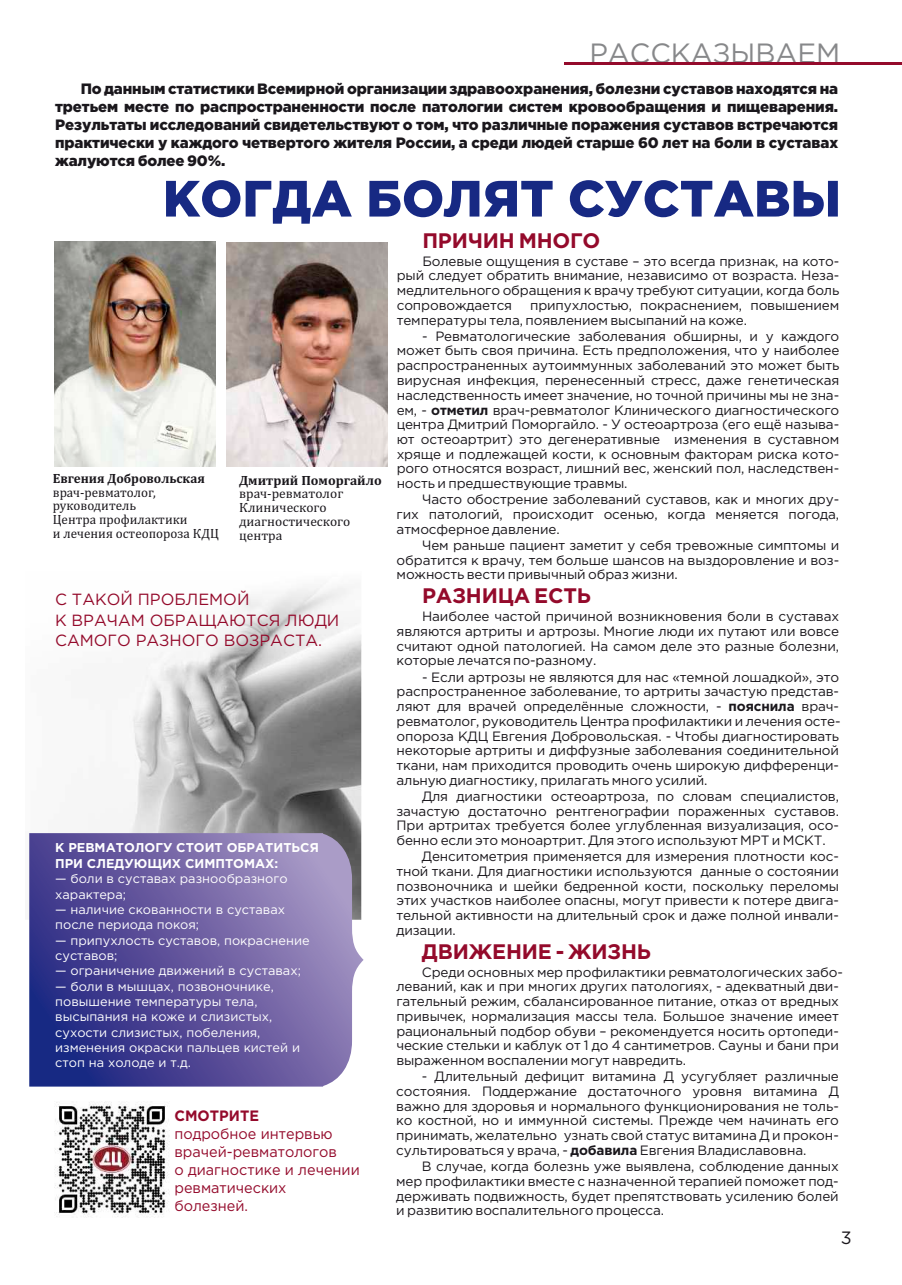
<style>
.page{position:relative;width:902px;height:1285px;background:#fff}
.page>*{position:absolute;margin:0;border:0;box-sizing:border-box;transform-origin:0 0}
.t1{font:900 51px "Gotham Pro";color:#172983}
.t2{font:27.75px "Gotham Pro";color:#87888a}
.t3{font:700 21px "Gotham Pro";letter-spacing:-.01em;color:#940a2b}
.t4{font:17.85px "Gotham Pro";color:#1a171c}
.t5{font:16.2px/20.7px "Gotham Pro";color:#940a2b}
.t6{font:900 15px/18px "Gotham Pro";letter-spacing:-.01em;color:#1a171c;text-align:justify}
.t7{font:15px/18px "Gotham Pro";color:#940a2b;scale:.96 1}
.t8{font:700 15px "Gotham Pro";color:#940a2b;scale:.96 1}
.t9{font:13.5px/14.7px "Gotham Pro";letter-spacing:-.01em;color:#1a171c;text-align:justify}
.t10{font:13.5px/13.6px "Cambria";color:#1a171c}
.t11{font:700 13.5px "Cambria";color:#1a171c}
.t12{font:12.75px/15.3px "Gotham Pro";color:#fff}
.t13{font:700 12.75px/15.6px "Gotham Pro";color:#fff}
.s1{font-weight:700}
</style>
<div class="page">
<img style="left:129px;top:585px;width:232px;height:248px">
<svg style="left:29px;top:833px;width:334px;height:253px;background:#675ea0"></svg>
<hr style="left:564px;top:63px;width:337px;height:2px;background:#940a2b">
<img style="left:55px;top:241px;width:160px;height:225px">
<img style="left:54px;top:1101px;width:115px;height:114px">
<img style="left:227px;top:242px;width:160px;height:225px">
<h2 class="t2" style="left:589px;top:42px;width:252px">РАССКАЗЫВАЕМ</h2>
<p class="t6" style="left:55px;top:81px;width:784px;text-indent:26px">По данным статистики Всемирной организации здравоохранения, болезни суставов находятся на третьем месте по распространенности после патологии систем кровообращения и пищеварения.<br>Результаты исследований свидетельствуют о том, что различные поражения суставов встречаются практически у каждого четвертого жителя России, а среди людей старше 60 лет на боли в суставах жалуются более 90%.</p>
<h1 class="t1" style="left:163px;top:179px;width:679px">КОГДА БОЛЯТ СУСТАВЫ</h1>
<p class="t11" style="left:53px;top:472px;width:153px">Евгения Добровольская</p>
<p class="t10" style="left:53px;top:486px;width:167px">врач-ревматолог, руководитель<br>Центра профилактики<br>и лечения остеопороза КДЦ</p>
<p class="t11" style="left:239px;top:474px;width:144px">Дмитрий Поморгайло</p>
<p class="t10" style="left:239px;top:487px;width:113px">врач-ревматолог<br>Клинического диагностического центра</p>
<p class="t5" style="left:55px;top:590px;width:286px">С ТАКОЙ ПРОБЛЕМОЙ<br>К ВРАЧАМ ОБРАЩАЮТСЯ ЛЮДИ<br>САМОГО РАЗНОГО ВОЗРАСТА.</p>
<p class="t13" style="left:55px;top:840px;width:265px">К РЕВМАТОЛОГУ СТОИТ ОБРАТИТЬСЯ<br>ПРИ СЛЕДУЮЩИХ СИМПТОМАХ:</p>
<p class="t12" style="left:55px;top:871px;width:234px">— боли в суставах разнообразного характера;</p>
<p class="t12" style="left:55px;top:902px;width:231px">— наличие скованности в суставах после периода покоя;</p>
<p class="t12" style="left:55px;top:933px;width:256px">— припухлость суставов, покраснение суставов;</p>
<p class="t12" style="left:55px;top:963px;width:247px">— ограничение движений в суставах;</p>
<p class="t12" style="left:55px;top:979px;width:246px">— боли в мышцах, позвоночнике, повышение температуры тела, высыпания на коже и слизистых, сухости слизистых, побеления, изменения окраски пальцев кистей и стоп на холоде и т.д.</p>
<p class="t8" style="left:174px;top:1109px;width:90px">СМОТРИТЕ</p>
<p class="t7" style="left:174px;top:1125px;width:194px">подробное интервью врачей-ревматологов<br>о диагностике и лечении ревматических болезней.</p>
<h3 class="t3" style="left:422px;top:232px;width:179px">ПРИЧИН МНОГО</h3>
<p class="t9" style="left:397px;top:254px;width:444px;text-indent:26px">Болевые ощущения в суставе – это всегда признак, на кото&shy;рый следует обратить внимание, независимо от возраста. Неза&shy;медлительного обращения к врачу требуют ситуации, когда боль сопровождается</p>
<p class="t9" style="left:397px;top:298px;width:444px;text-indent:133px">припухлостью, покраснением, повышением температуры тела, появлением высыпаний на коже.</p>
<p class="t9" style="left:396px;top:329px;width:444px;text-indent:26px">- Ревматологические заболевания обширны, и у каждого может быть своя причина. Есть предположения, что у наиболее распространенных аутоиммунных заболеваний это может быть вирусная инфекция, перенесенный стресс, даже генетическая наследственность имеет значение, но точной причины мы не зна&shy;ем, - <span class="s1">отметил</span> врач-ревматолог Клинического диагностического центра Дмитрий Поморгайло. - У остеоартроза (его ещё называ&shy;ют остеоартрит) это дегенеративные изменения в суставном хряще и подлежащей кости, к основным факторам риска кото&shy;рого относятся возраст, лишний вес, женский пол, наследствен&shy;ность и предшествующие травмы.</p>
<p class="t9" style="left:396px;top:493px;width:444px;text-indent:26px">Часто обострение заболеваний суставов, как и многих дру&shy;гих патологий, происходит осенью, когда меняется погода, атмосферное давление.</p>
<p class="t9" style="left:396px;top:538px;width:444px;text-indent:26px">Чем раньше пациент заметит у себя тревожные симптомы и обратится к врачу, тем больше шансов на выздоровление и воз&shy;можность вести привычный образ жизни.</p>
<h3 class="t3" style="left:422px;top:588px;width:170px">РАЗНИЦА ЕСТЬ</h3>
<p class="t9" style="left:396px;top:610px;width:444px;text-indent:26px">Наиболее частой причиной возникновения боли в суставах являются артриты и артрозы. Многие люди их путают или вовсе считают одной патологией. На самом деле это разные болезни, которые лечатся по-разному.</p>
<p class="t9" style="left:396px;top:670px;width:445px;text-indent:26px">- Если артрозы не являются для нас «темной лошадкой», это распространенное заболевание, то артриты зачастую представ&shy;ляют для врачей определённые сложности, - <span class="s1">пояснила</span> врач&shy;ревматолог, руководитель Центра профилактики и лечения осте&shy;опороза КДЦ Евгения Добровольская. - Чтобы диагностировать некоторые артриты и диффузные заболевания соединительной ткани, нам приходится проводить очень широкую дифференци&shy;альную диагностику, прилагать много усилий.</p>
<p class="t9" style="left:396px;top:789px;width:444px;text-indent:26px">Для диагностики остеоартроза, по словам специалистов, зачастую достаточно рентгенографии пораженных суставов.<br>При артритах требуется более углубленная визуализация, осо&shy;бенно если это моноартрит. Для этого используют МРТ и МСКТ.</p>
<p class="t9" style="left:396px;top:850px;width:444px;text-indent:26px">Денситометрия применяется для измерения плотности кос&shy;тной ткани. Для диагностики используются данные о состоянии позвоночника и шейки бедренной кости, поскольку переломы этих участков наиболее опасны, могут привести к потере двига&shy;тельной активности на длительный срок и даже полной инвали&shy;дизации.</p>
<h3 class="t3" style="left:422px;top:943px;width:230px">ДВИЖЕНИЕ - ЖИЗНЬ</h3>
<p class="t9" style="left:396px;top:965px;width:448px;text-align:left;text-indent:26px">Среди основных мер профилактики ревматологических забо&shy;леваний, как и при многих других патологиях, - адекватный дви&shy;гательный режим, сбалансированное питание, отказ от вредных привычек, нормализация массы тела. Большое значение имеет рациональный подбор обуви – рекомендуется носить ортопеди&shy;ческие стельки и каблук от 1 до 4 сантиметров. Сауны и бани при выраженном воспалении могут навредить.</p>
<p class="t9" style="left:396px;top:1069px;width:444px;text-indent:26px">- Длительный дефицит витамина Д усугубляет различные состояния. Поддержание достаточного уровня витамина Д важно для здоровья и нормального функционирования не толь&shy;ко костной, но и иммунной системы. Прежде чем начинать его принимать, желательно узнать свой статус витамина Д и прокон&shy;сультироваться у врача, - <span class="s1">добавила</span> Евгения Владиславовна.</p>
<p class="t9" style="left:396px;top:1159px;width:444px;text-indent:26px">В случае, когда болезнь уже выявлена, соблюдение данных мер профилактики вместе с назначенной терапией поможет под&shy;держивать подвижность, будет препятствовать усилению болей и развитию воспалительного процесса.</p>
<h3 class="t4" style="left:840px;top:1230px;width:12px">3</h3>
</div>
